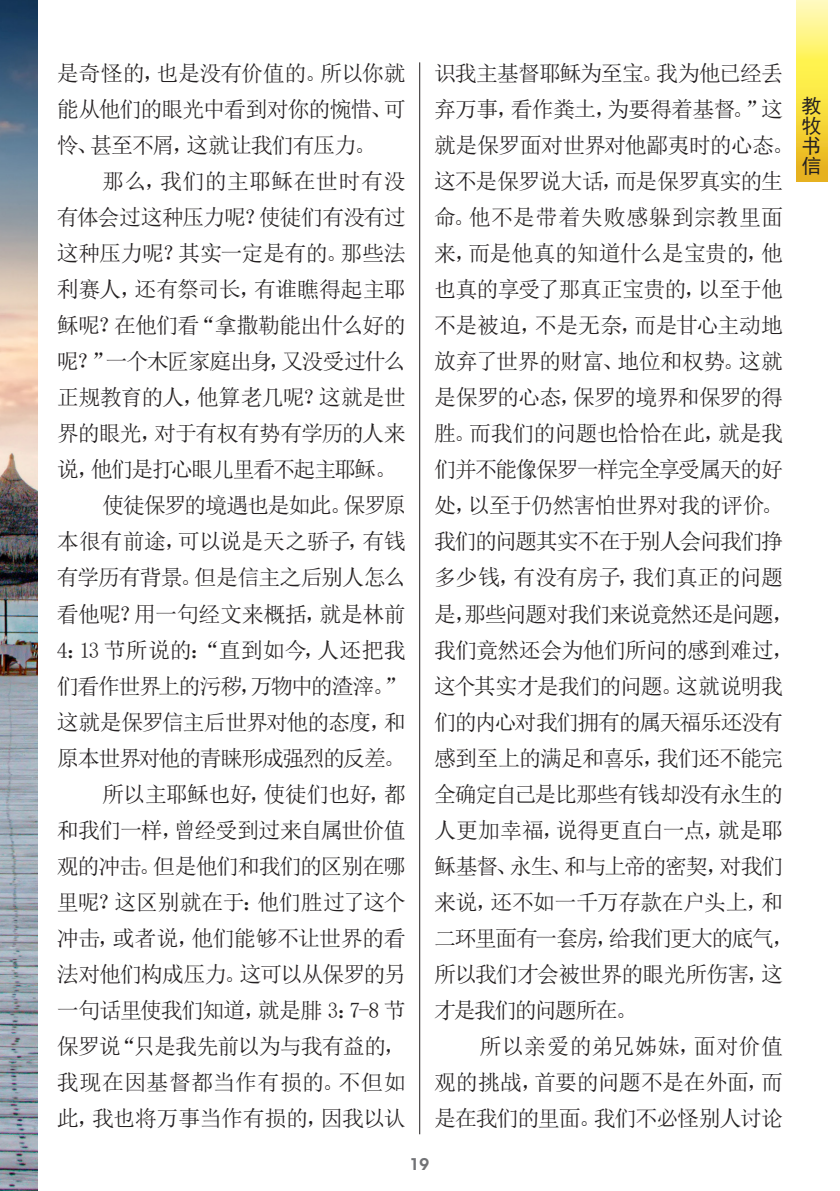
<style>
.page{position:relative;width:840px;height:1191px;background:#fff}
.page>*{position:absolute;margin:0;border:0;box-sizing:border-box;transform-origin:0 0}
.正文{font:22px/36px "Sim Sun";letter-spacing:-.045em;color:#231f20;text-align:justify}
.t1{font:20px/20px "Sim Hei";color:#231f20}
.t2{font:600 16px "ITC Avant Garde Std";color:#717275}
.s1{font-family:"Sim Hei";font-size:20px}
</style>
<div class="page">
<svg style="left:796px;top:0;width:30px;height:182px;background:#f7df54"></svg>
<hr style="left:419px;top:62px;width:1px;height:1072px;background:#231f20">
<img style="left:0;top:0;width:37px;height:1191px">
<p class="正文" style="left:57px;top:55px;width:350px">是奇怪的，也是没有价值的。所以你就能从他们的眼光中看到对你的惋惜、可怜、甚至不屑，这就让我们有压力。</p>
<p class="正文" style="left:57px;top:163px;width:350px;text-indent:45px">那么，我们的主耶稣在世时有没有体会过这种压力呢？使徒们有没有过这种压力呢？其实一定是有的。那些法利赛人，还有祭司长，有谁瞧得起主耶稣呢？在他们看“拿撒勒能出什么好的呢？”一个木匠家庭出身，又没受过什么正规教育的人，他算老几呢？这就是世界的眼光，对于有权有势有学历的人来说，他们是打心眼儿里看不起主耶稣。</p>
<p class="正文" style="left:57px;top:487px;width:350px;text-indent:45px">使徒保罗的境遇也是如此。保罗原本很有前途，可以说是天之骄子，有钱有学历有背景。但是信主之后别人怎么看他呢？用一句经文来概括，就是林前4：13 节所说的：“直到如今，人还把我们看作世界上的污秽，万物中的渣滓。”这就是保罗信主后世界对他的态度，和原本世界对他的青睐形成强烈的反差。</p>
<p class="正文" style="left:57px;top:775px;width:350px;text-indent:45px">所以主耶稣也好，使徒们也好，都和我们一样，曾经受到过来自属世价值观的冲击。但是他们和我们的区别在哪里呢？这区别就在于：他们胜过了这个冲击，或者说，他们能够不让世界的看法对他们构成压力。这可以从保罗的另一句话里使我们知道，就是腓 3：7-8 节保罗说“只是我先前以为与我有益的，我现在因基督都当作有损的。不但如此，我也将万事当作有损的，因我以认</p>
<p class="正文" style="left:434px;top:55px;width:387px;text-align:left">识我主基督耶稣为至宝。我为他已经丢<br>弃万事，看作粪土，为要得着基督。”这<br>就是保罗面对世界对他鄙夷时的心态。<span class="s1">书</span>这不是保罗说大话，而是保罗真实的生<br>命。他不是带着失败感躲到宗教里面<br>来，而是他真的知道什么是宝贵的，他<br>也真的享受了那真正宝贵的，以至于他<br>不是被迫，不是无奈，而是甘心主动地<br>放弃了世界的财富、地位和权势。这就<br>是保罗的心态，保罗的境界和保罗的得<br>胜。而我们的问题也恰恰在此，就是我<br>们并不能像保罗一样完全享受属天的好<br>处，以至于仍然害怕世界对我的评价。<br>我们的问题其实不在于别人会问我们挣<br>多少钱，有没有房子，我们真正的问题<br>是，那些问题对我们来说竟然还是问题，我们竟然还会为他们所问的感到难过，这个其实才是我们的问题。这就说明我<br>们的内心对我们拥有的属天福乐还没有<br>感到至上的满足和喜乐，我们还不能完<br>全确定自己是比那些有钱却没有永生的<br>人更加幸福，说得更直白一点，就是耶<br>稣基督、永生、和与上帝的密契，对我们<br>来说，还不如一千万存款在户头上，和<br>二环里面有一套房，给我们更大的底气，所以我们才会被世界的眼光所伤害，这<br>才是我们的问题所在。</p>
<p class="正文" style="left:434px;top:1027px;width:350px;text-indent:45px">所以亲爱的弟兄姊妹，面对价值观的挑战，首要的问题不是在外面，而是在我们的里面。我们不必怪别人讨论</p>
<p class="t1" style="left:801px;top:96px;width:21px">教牧</p>
<p class="t1" style="left:801px;top:156px;width:20px">信</p>
<p class="t2" style="left:409px;top:1154px;width:21px">19</p>
</div>
